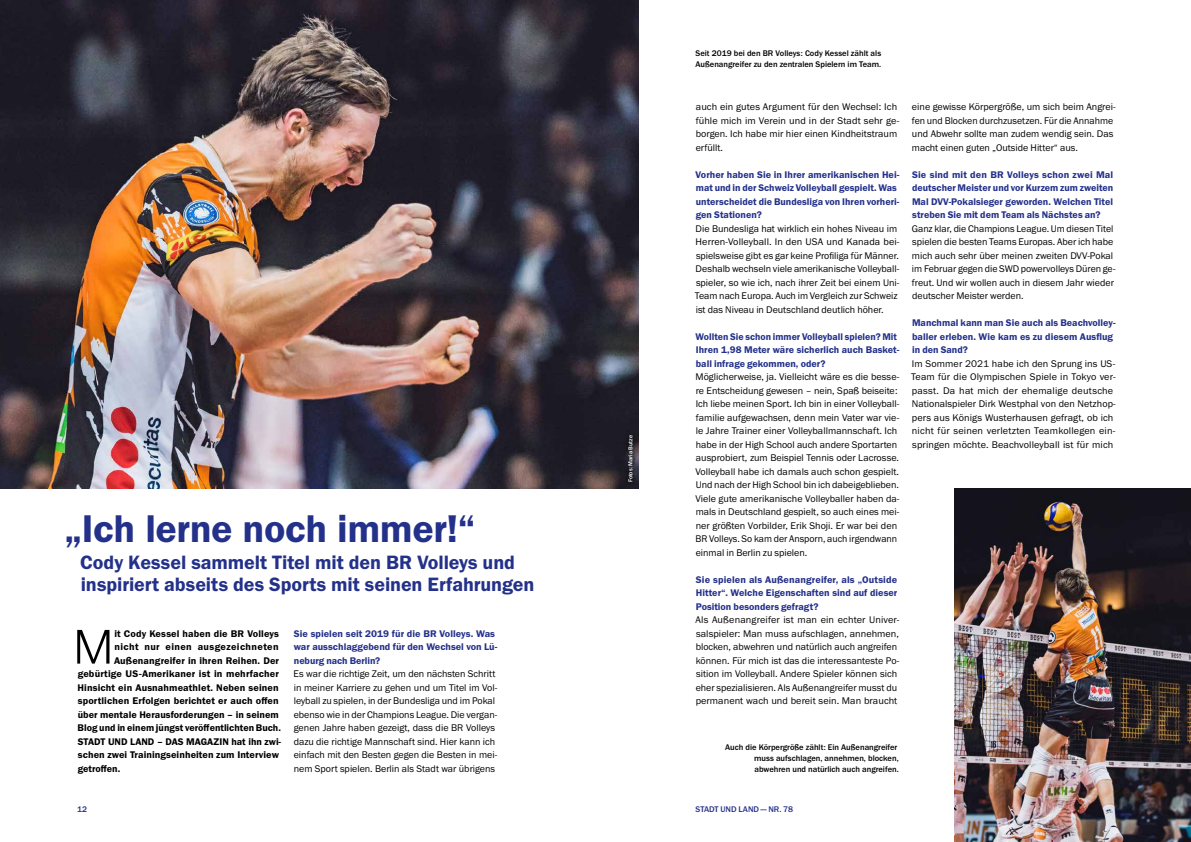
<style>
.page{position:relative;width:1191px;height:842px;background:#fff}
.page>*{position:absolute;margin:0;border:0;box-sizing:border-box;transform-origin:0 0}
._02_Einleitung_Initi{font:300 50.5px "Franklin Gothic URW";color:#000}
.Headline_1{font:40px "Franklin Gothic URW Dem";letter-spacing:-.01em;color:#24318a}
.Subhead{font:20px/22px "Franklin Gothic URW Dem";letter-spacing:-.005em;color:#24318a}
._02_Copy_-_Block{font:10px/13.5px "Franklin Gothic URW Boo";color:#000}
.Interviewfrage{font:10px/13.5px "Franklin Gothic URW Dem";color:#24318a}
._02_Einleitung_Initi-2{font:10px "Franklin Gothic URW Dem";letter-spacing:.01em;color:#000}
._02_Einleitung_Initi-3{font:10px "Franklin Gothic URW Dem";letter-spacing:.035em;color:#000}
.BU_-_o_Raster{font:500 8.5px/11px "Franklin Gothic URW";color:#000}
.BU_-_Raster{font:500 8.5px/11px "Franklin Gothic URW";color:#000}
.t1{font:500 8.5px "Franklin Gothic URW";color:#24318a}
.Bildnachweiß{font:500 6px "Franklin Gothic URW";color:#fff}
</style>
<div class="page">
<img style="left:0;top:0;width:638px;height:488px">
<img style="left:955px;top:488px;width:236px;height:354px">
<div style="left:623px;top:431px;width:14px;height:56px;background:#000;opacity:.5"></div>
<p class="BU_-_Raster" style="left:695px;top:48px;width:187px">Seit 2019 bei den BR Volleys: Cody Kessel zählt als<br>Außenangreifer zu den zentralen Spielern im Team.</p>
<p class="Headline_1" style="left:65px;top:504px;width:412px">„Ich lerne noch immer!“</p>
<p class="Subhead" style="left:80px;top:551px;width:456px">Cody Kessel sammelt Titel mit den BR Volleys und inspiriert abseits des Sports mit seinen Erfahrungen</p>
<p class="_02_Einleitung_Initi" style="left:73px;top:615px;width:43px">M</p>
<p class="_02_Einleitung_Initi-2" style="left:114px;top:627px;width:166px">it Cody Kessel haben die BR Volleys</p>
<p class="_02_Einleitung_Initi-3" style="left:114px;top:641px;width:166px">nicht nur einen ausgezeichneten</p>
<p class="_02_Einleitung_Initi-2" style="left:114px;top:654px;width:167px">Außenangreifer in ihren Reihen. Der</p>
<p class="_02_Einleitung_Initi-2" style="left:78px;top:668px;width:203px">gebürtige US-Amerikaner ist in mehrfacher</p>
<p class="_02_Einleitung_Initi-2" style="left:78px;top:681px;width:203px">Hinsicht ein Ausnahmeathlet. Neben seinen</p>
<p class="_02_Einleitung_Initi-2" style="left:78px;top:695px;width:202px">sportlichen Erfolgen berichtet er auch offen</p>
<p class="_02_Einleitung_Initi-2" style="left:78px;top:708px;width:203px">über mentale Herausforderungen – in seinem</p>
<p class="_02_Einleitung_Initi-2" style="left:78px;top:722px;width:205px">Blog und in einem jüngst veröffentlichten Buch.</p>
<p class="_02_Einleitung_Initi-2" style="left:78px;top:735px;width:205px">STADT UND LAND – DAS MAGAZIN hat ihn zwi-</p>
<p class="_02_Einleitung_Initi-2" style="left:78px;top:749px;width:203px">schen zwei Trainingseinheiten zum Interview</p>
<p class="_02_Einleitung_Initi-2" style="left:78px;top:762px;width:44px">getroffen.</p>
<p class="Interviewfrage" style="left:294px;top:626px;width:205px">Sie spielen seit 2019 für die BR Volleys. Was war ausschlaggebend für den Wechsel von Lü&shy;neburg nach Berlin?</p>
<p class="_02_Copy_-_Block" style="left:294px;top:667px;width:205px">Es war die richtige Zeit, um den nächsten Schritt in meiner Karriere zu gehen und um Titel im Vol&shy;leyball zu spielen, in der Bundesliga und im Pokal ebenso wie in der Champions League. Die vergan&shy;genen Jahre haben gezeigt, dass die BR Volleys dazu die richtige Mannschaft sind. Hier kann ich einfach mit den Besten gegen die Besten in mei&shy;nem Sport spielen. Berlin als Stadt war übrigens</p>
<p class="Bildnachweiß" style="left:626px;top:482px;width:49px;rotate:-90deg">Fotos: Maria Butze</p>
<p class="_02_Copy_-_Block" style="left:695px;top:100px;width:205px">auch ein gutes Argument für den Wechsel: Ich fühle mich im Verein und in der Stadt sehr ge&shy;borgen. Ich habe mir hier einen Kindheitstraum erfüllt.</p>
<p class="Interviewfrage" style="left:695px;top:167px;width:205px">Vorher haben Sie in Ihrer amerikanischen Hei&shy;mat und in der Schweiz Volleyball gespielt. Was unterscheidet die Bundesliga von Ihren vorheri&shy;gen Stationen?</p>
<p class="_02_Copy_-_Block" style="left:695px;top:221px;width:206px">Die Bundesliga hat wirklich ein hohes Niveau im Herren-Volleyball. In den USA und Kanada bei&shy;spielsweise gibt es gar keine Profiliga für Männer.<br>Deshalb wechseln viele amerikanische Volleyball&shy;spieler, so wie ich, nach ihrer Zeit bei einem Uni-Team nach Europa. Auch im Vergleich zur Schweiz ist das Niveau in Deutschland deutlich höher.</p>
<p class="Interviewfrage" style="left:695px;top:329px;width:205px">Wollten Sie schon immer Volleyball spielen? Mit<br>Ihren 1,98 Meter wäre sicherlich auch Basket&shy;ball infrage gekommen, oder?</p>
<p class="_02_Copy_-_Block" style="left:695px;top:370px;width:205px">Möglicherweise, ja. Vielleicht wäre es die besse&shy;re Entscheidung gewesen – nein, Spaß beiseite:<br>Ich liebe meinen Sport. Ich bin in einer Volleyball&shy;familie aufgewachsen, denn mein Vater war vie&shy;le Jahre Trainer einer Volleyballmannschaft. Ich habe in der High School auch andere Sportarten ausprobiert, zum Beispiel Tennis oder Lacrosse.<br>Volleyball habe ich damals auch schon gespielt.<br>Und nach der High School bin ich dabeigeblieben.<br>Viele gute amerikanische Volleyballer haben da&shy;mals in Deutschland gespielt, so auch eines mei&shy;ner größten Vorbilder, Erik Shoji. Er war bei den BR Volleys. So kam der Ansporn, auch irgendwann einmal in Berlin zu spielen.</p>
<p class="Interviewfrage" style="left:696px;top:572px;width:203px;text-align:justify">Sie spielen als Außenangreifer, als „Outside Hitter“. Welche Eigenschaften sind auf dieser Position besonders gefragt?</p>
<p class="_02_Copy_-_Block" style="left:695px;top:613px;width:205px">Als Außenangreifer ist man ein echter Univer&shy;salspieler: Man muss aufschlagen, annehmen, blocken, abwehren und natürlich auch angreifen können. Für mich ist das die interessanteste Po&shy;sition im Volleyball. Andere Spieler können sich eher spezialisieren. Als Außenangreifer musst du permanent wach und bereit sein. Man braucht</p>
<p class="_02_Copy_-_Block" style="left:912px;top:100px;width:205px">eine gewisse Körpergröße, um sich beim Angrei&shy;fen und Blocken durchzusetzen. Für die Annahme und Abwehr sollte man zudem wendig sein. Das macht einen guten „Outside Hitter“ aus.</p>
<p class="Interviewfrage" style="left:912px;top:167px;width:203px;text-align:justify">Sie sind mit den BR Volleys schon zwei Mal deutscher Meister und vor Kurzem zum zweiten Mal DVV-Pokalsieger geworden. Welchen Titel streben Sie mit dem Team als Nächstes an?</p>
<p class="_02_Copy_-_Block" style="left:911px;top:221px;width:205px">Ganz klar, die Champions League. Um diesen Titel spielen die besten Teams Europas. Aber ich habe mich auch sehr über meinen zweiten DVV-Pokal im Februar gegen die SWD powervolleys Düren ge&shy;freut. Und wir wollen auch in diesem Jahr wieder deutscher Meister werden.</p>
<p class="Interviewfrage" style="left:912px;top:316px;width:205px">Manchmal kann man Sie auch als Beachvolley&shy;baller erleben. Wie kam es zu diesem Ausflug in den Sand?</p>
<p class="_02_Copy_-_Block" style="left:911px;top:356px;width:206px">Im Sommer 2021 habe ich den Sprung ins US-Team für die Olympischen Spiele in Tokyo ver&shy;passt. Da hat mich der ehemalige deutsche Nationalspieler Dirk Westphal von den Netzhop&shy;pers aus Königs Wusterhausen gefragt, ob ich nicht für seinen verletzten Teamkollegen ein&shy;springen möchte. Beachvolleyball ist für mich</p>
<p class="BU_-_o_Raster" style="left:754px;top:741px;width:146px;text-indent:-29px">Auch die Körpergröße zählt: Ein Außenangreifer muss aufschlagen, annehmen, blocken, abwehren und natürlich auch angreifen.</p>
<p class="t1" style="left:77px;top:804px;width:11px">12</p>
<p class="t1" style="left:695px;top:804px;width:99px">STADT UND LAND — NR. 78</p>
</div>
